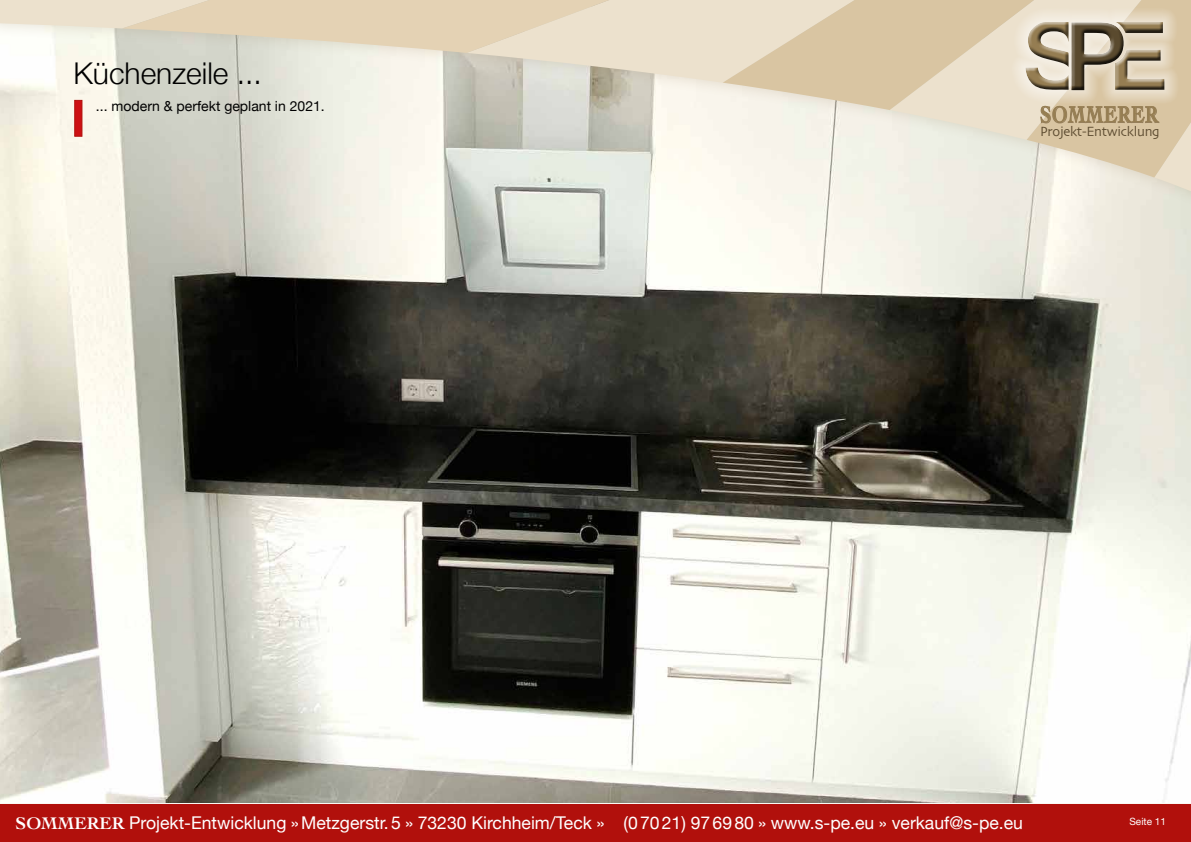
<style>
.page{position:relative;width:1191px;height:842px;background:#fff}
.page>*{position:absolute;margin:0;border:0;box-sizing:border-box;transform-origin:0 0}
.t1{font:300 30px "Helvetica Neue";color:#000}
.t2{font:700 24px "Cochin";letter-spacing:.05em;color:#967e52;scale:.75 1}
.t3{font:17.6px "Helvetica Neue";color:#fff}
.t4{font:14px "Helvetica Neue";color:#000}
.t5{font:14px "Skia";letter-spacing:-.02em;color:#5b4a2f}
.t6{font:10px "Helvetica Neue";color:#fff}
.s1{font-family:"Cochin";font-weight:700}
</style>
<div class="page">
<div style="left:0;top:804px;width:1191px;height:38px;background:#b1100c"></div>
<img style="left:0;top:216px;width:1191px;height:586px">
<svg style="left:0;top:0;width:1191px;height:216px;background:#e3dccc"></svg>
<div style="left:74px;top:100px;width:8px;height:37px;background:#cd1013;border:1px solid #b1100c"></div>
<h1 class="t1" style="left:73px;top:49px;width:190px">Küchenzeile ...</h1>
<p class="t4" style="left:96px;top:96px;width:230px">... modern &amp; perfekt geplant in 2021.</p>
<h2 class="t2" style="left:1040px;top:98px;width:159px">SOMMERER</h2>
<p class="t5" style="left:1040px;top:123px;width:121px">Projekt-Entwicklung</p>
<p class="t3" style="left:16px;top:810px;width:1009px"><span class="s1">SOMMERER</span> Projekt-Entwicklung »Metzgerstr.5 » 73230 Kirchheim/Teck » (07021) 976980 » www.s-pe.eu » verkauf@s-pe.eu</p>
<p class="t6" style="left:1129px;top:814px;width:38px">Seite 11</p>
</div>
